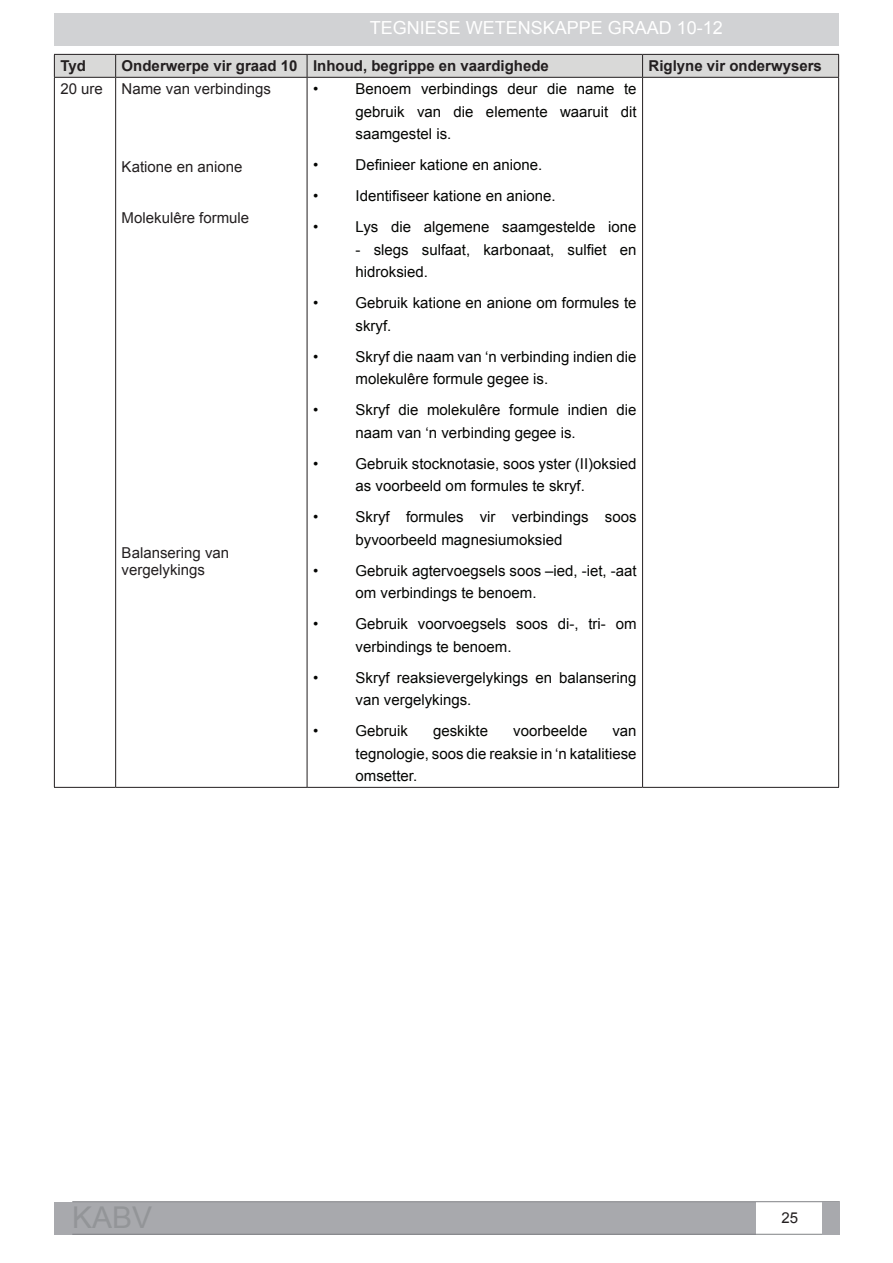
<style>
.page{position:relative;width:893px;height:1263px;background:#fff}
.page>*{position:absolute;margin:0;border:0;box-sizing:border-box;transform-origin:0 0}
.t1{font:30px "Arial";color:#939598}
.t2{font:18px "Arial";color:#fff}
.t3{font:15px/22.5px "Arial";color:#040503}
.t4{font:15px/17.2px "Arial";color:#231f20}
.t5{font:700 15px "Arial";color:#231f20}
</style>
<div class="page">
<div style="left:54px;top:1202px;width:701px;height:32px;background:#a8a9ad"></div>
<hr style="left:72px;top:1234px;width:768px;height:1px;background:#808285">
<hr style="left:72px;top:1201px;width:768px;height:1px;background:#808285">
<div style="left:822px;top:1202px;width:18px;height:32px;background:#a8a9ad"></div>
<div style="left:54px;top:13px;width:785px;height:33px;background:#d1d2d4"></div>
<svg style="left:54px;top:54px;width:785px;height:23px;background:#cfcfce"></svg>
<hr style="left:54px;top:77px;width:62px;height:1px;background:#231f20">
<hr style="left:116px;top:77px;width:191px;height:1px;background:#231f20">
<hr style="left:307px;top:77px;width:336px;height:1px;background:#231f20">
<hr style="left:643px;top:77px;width:196px;height:1px;background:#231f20">
<hr style="left:54px;top:78px;width:1px;height:709px;background:#231f20">
<hr style="left:115px;top:78px;width:1px;height:709px;background:#231f20">
<hr style="left:307px;top:78px;width:1px;height:709px;background:#231f20">
<hr style="left:642px;top:78px;width:1px;height:709px;background:#231f20">
<hr style="left:838px;top:78px;width:1px;height:709px;background:#231f20">
<hr style="left:54px;top:787px;width:62px;height:1px;background:#231f20">
<hr style="left:116px;top:787px;width:191px;height:1px;background:#231f20">
<hr style="left:307px;top:787px;width:336px;height:1px;background:#231f20">
<hr style="left:643px;top:787px;width:196px;height:1px;background:#231f20">
<p class="t2" style="left:370px;top:16px;width:355px">TEGNIESE WETENSKAPPE GRAAD 10-12</p>
<p class="t5" style="left:60px;top:56px;width:27px">Tyd</p>
<p class="t5" style="left:122px;top:56px;width:429px">Onderwerpe vir graad 10 Inhoud, begrippe en vaardighede</p>
<p class="t5" style="left:649px;top:56px;width:175px">Riglyne vir onderwysers</p>
<p class="t4" style="left:60px;top:80px;width:212px">20 ure Name van verbindings</p>
<p class="t3" style="left:313px;top:78px;width:7px">•</p>
<p class="t3" style="left:356px;top:78px;width:282px;text-align:justify">Benoem verbindings deur die name te gebruik van die elemente waaruit dit saamgestel is.</p>
<p class="t3" style="left:313px;top:154px;width:7px">•</p>
<p class="t3" style="left:356px;top:154px;width:188px">Definieer katione en anione.</p>
<p class="t3" style="left:313px;top:185px;width:7px">•</p>
<p class="t3" style="left:356px;top:185px;width:202px">Identifiseer katione en anione.</p>
<p class="t3" style="left:313px;top:216px;width:7px">•</p>
<p class="t3" style="left:356px;top:216px;width:282px">Lys die algemene saamgestelde ione</p>
<p class="t3" style="left:356px;top:238px;width:282px">- slegs sulfaat, karbonaat, sulfiet en hidroksied.</p>
<p class="t3" style="left:313px;top:292px;width:7px">•</p>
<p class="t3" style="left:356px;top:292px;width:282px">Gebruik katione en anione om formules te skryf.</p>
<p class="t3" style="left:313px;top:345px;width:7px">•</p>
<p class="t3" style="left:356px;top:345px;width:282px">Skryf die naam van ‘n verbinding indien die molekulêre formule gegee is.</p>
<p class="t3" style="left:313px;top:399px;width:7px">•</p>
<p class="t3" style="left:356px;top:399px;width:282px">Skryf die molekulêre formule indien die naam van ‘n verbinding gegee is.</p>
<p class="t3" style="left:313px;top:452px;width:7px">•</p>
<p class="t3" style="left:356px;top:452px;width:282px">Gebruik stocknotasie, soos yster (II)oksied as voorbeeld om formules te skryf.</p>
<p class="t3" style="left:313px;top:506px;width:7px">•</p>
<p class="t3" style="left:356px;top:506px;width:282px">Skryf formules vir verbindings soos byvoorbeeld magnesiumoksied</p>
<p class="t3" style="left:313px;top:559px;width:7px">•</p>
<p class="t3" style="left:356px;top:559px;width:282px">Gebruik agtervoegsels soos –ied, -iet, -aat om verbindings te benoem.</p>
<p class="t3" style="left:313px;top:613px;width:7px">•</p>
<p class="t3" style="left:356px;top:613px;width:282px">Gebruik voorvoegsels soos di-, tri- om verbindings te benoem.</p>
<p class="t3" style="left:313px;top:666px;width:7px">•</p>
<p class="t3" style="left:356px;top:666px;width:282px">Skryf reaksievergelykings en balansering van vergelykings.</p>
<p class="t3" style="left:313px;top:720px;width:7px">•</p>
<p class="t3" style="left:356px;top:720px;width:54px">Gebruik</p>
<p class="t3" style="left:433px;top:720px;width:57px">geskikte</p>
<p class="t3" style="left:513px;top:720px;width:76px">voorbeelde</p>
<p class="t4" style="left:122px;top:158px;width:122px">Katione en anione</p>
<p class="t4" style="left:122px;top:209px;width:129px">Molekulêre formule</p>
<p class="t4" style="left:122px;top:544px;width:109px">Balansering van vergelykings</p>
<p class="t3" style="left:356px;top:720px;width:282px;text-align:justify;text-indent:257px">van tegnologie, soos die reaksie in ‘n katalitiese omsetter.</p>
<h1 class="t1" style="left:72px;top:1198px;width:82px">KABV</h1>
<p class="t4" style="left:781px;top:1209px;width:18px">25</p>
</div>
